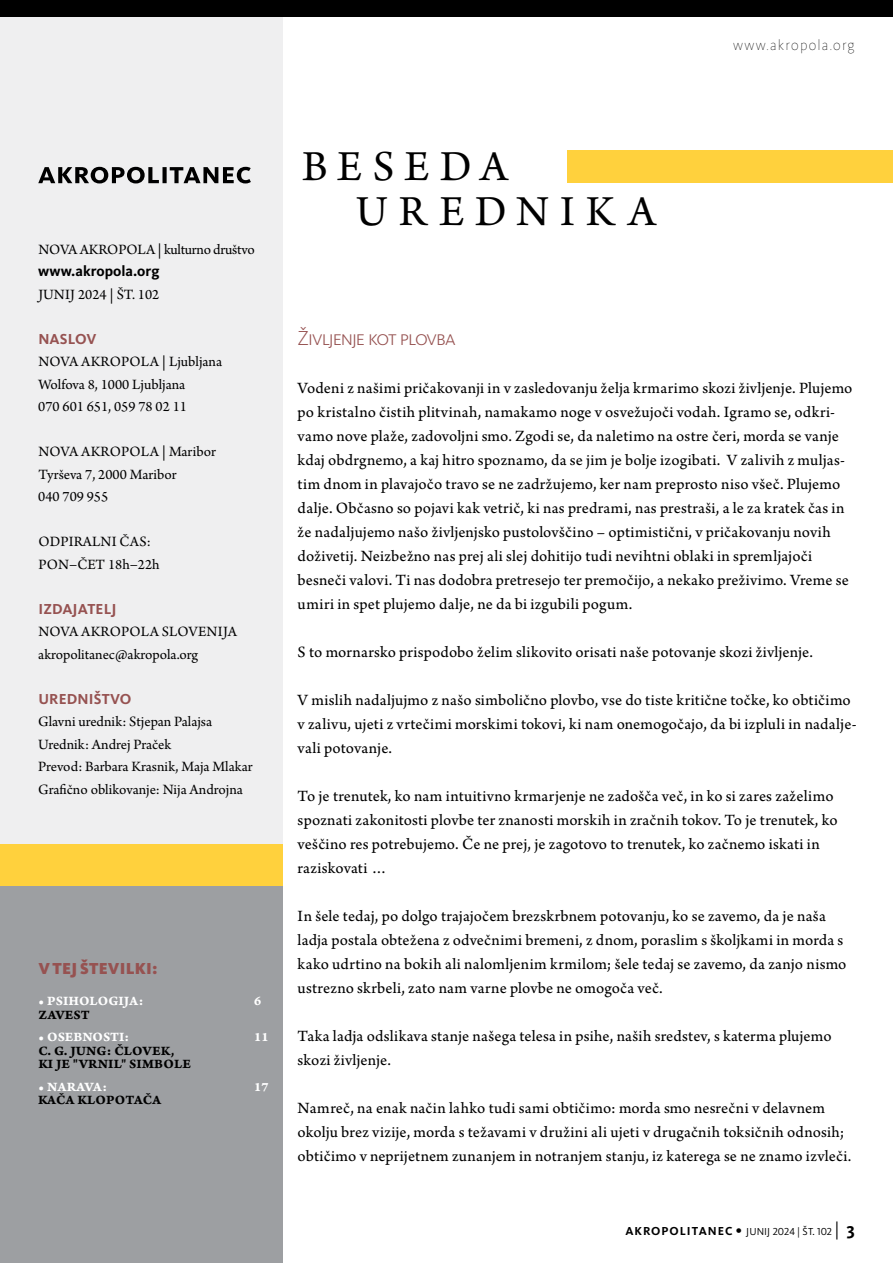
<style>
.page{position:relative;width:893px;height:1263px;background:#fff}
.page>*{position:absolute;margin:0;border:0;box-sizing:border-box;transform-origin:0 0}
.t1{font:45px/45px "Arno Pro";letter-spacing:.235em;color:#000}
.t2{font:300 21px "Kievit Pro";letter-spacing:-.05em;color:#965251}
.t3{font:16.5px/24px "Arno Pro Sm Text";letter-spacing:.01em;color:#000}
.t4{font:900 16.5px "Kievit Pro";letter-spacing:.01em;color:#965251}
.t5{font:15px/22.5px "Arno Pro";color:#000}
.t6{font:15px "Arno Pro";letter-spacing:-.02em;color:#000}
.t7{font:700 15px "Kievit Pro";letter-spacing:.01em;color:#965251}
.t8{font:100 15px "Kievit Pro";letter-spacing:.08em;color:#000}
.t9{font:700 15px "Kievit Pro";color:#000}
.t10{font:13.5px/13.5px "Arno Pro Bold Caption";letter-spacing:.01em;color:#000}
.t11{font:13.5px "Arno Pro Bold Caption";color:#fff}
.t12{font:10.5px "Kievit Pro";color:#000}
.s1{font-weight:700;font-size:12px}
.s2{font-family:"Tahoma";font-size:13.5px}
.s3{font-size:18px}
.s4{font-weight:700;font-size:18px}
</style>
<div class="page">
<div style="left:0;top:0;width:893px;height:17px;background:#000"></div>
<div style="left:0;top:882px;width:282px;height:381px;background:#9d9fa2"></div>
<div style="left:0;top:18px;width:283px;height:826px;background:#efeff0"></div>
<div style="left:0;top:844px;width:282px;height:42px;background:#ffd13d"></div>
<div style="left:568px;top:150px;width:325px;height:33px;background:#ffd13d"></div>
<svg style="left:38px;top:167px;width:213px;height:16px"></svg>
<p class="t8" style="left:733px;top:36px;width:123px">www.akropola.org</p>
<p class="t6" style="left:38px;top:241px;width:218px">NOVA AKROPOLA | kulturno društvo</p>
<p class="t9" style="left:38px;top:262px;width:123px">www.akropola.org</p>
<p class="t5" style="left:38px;top:284px;width:122px">JUNIJ 2024 | ŠT. 102</p>
<p class="t7" style="left:38px;top:330px;width:60px">NASLOV</p>
<p class="t5" style="left:38px;top:351px;width:185px">NOVA AKROPOLA | Ljubljana<br>Wolfova 8, 1000 Ljubljana<br>070 601 651, 059 78 02 11</p>
<p class="t5" style="left:38px;top:441px;width:179px">NOVA AKROPOLA | Maribor<br>Tyrševa 7, 2000 Maribor<br>040 709 955</p>
<p class="t5" style="left:38px;top:531px;width:123px">ODPIRALNI ČAS:<br>PON−ČET 18h−22h</p>
<p class="t7" style="left:38px;top:600px;width:80px">IZDAJATELJ</p>
<p class="t5" style="left:38px;top:621px;width:200px">NOVA AKROPOLA SLOVENIJA akropolitanec@akropola.org</p>
<p class="t7" style="left:38px;top:690px;width:95px">UREDNIŠTVO</p>
<p class="t5" style="left:38px;top:711px;width:216px">Glavni urednik: Stjepan Palajsa Urednik: Andrej Praček<br>Prevod: Barbara Krasnik, Maja Mlakar Grafično oblikovanje: Nija Androjna</p>
<p class="t4" style="left:38px;top:958px;width:121px">V TEJ ŠTEVILKI:</p>
<p class="t11" style="left:38px;top:993px;width:107px">• PSIHOLOGIJA:</p>
<p class="t11" style="left:254px;top:993px;width:9px">6</p>
<p class="t10" style="left:38px;top:1009px;width:53px">ZAVEST</p>
<p class="t11" style="left:38px;top:1029px;width:92px">• OSEBNOSTI:</p>
<p class="t11" style="left:254px;top:1029px;width:16px">11</p>
<p class="t10" style="left:38px;top:1045px;width:154px">C. G. JUNG: ČLOVEK,<br>KI JE "VRNIL" SIMBOLE</p>
<p class="t11" style="left:38px;top:1079px;width:70px">• NARAVA:</p>
<p class="t11" style="left:254px;top:1079px;width:16px">17</p>
<p class="t10" style="left:38px;top:1094px;width:125px">KAČA KLOPOTAČA</p>
<h1 class="t1" style="left:356px;top:147px;width:301px;text-indent:-54px">BESEDA<br>UREDNIKA</h1>
<p class="t2" style="left:298px;top:325px;width:160px">Življenje kot plovba</p>
<p class="t3" style="left:298px;top:377px;width:556px">Vodeni z našimi pričakovanji in v zasledovanju želja krmarimo skozi življenje. Plujemo po kristalno čistih plitvinah, namakamo noge v osvežujoči vodah. Igramo se, odkri&shy;vamo nove plaže, zadovoljni smo. Zgodi se, da naletimo na ostre čeri, morda se vanje kdaj obdrgnemo, a kaj hitro spoznamo, da se jim je bolje izogibati. V zalivih z muljas&shy;tim dnom in plavajočo travo se ne zadržujemo, ker nam preprosto niso všeč. Plujemo dalje. Občasno so pojavi kak vetrič, ki nas predrami, nas prestraši, a le za kratek čas in že nadaljujemo našo življenjsko pustolovščino – optimistični, v pričakovanju novih doživetij. Neizbežno nas prej ali slej dohitijo tudi nevihtni oblaki in spremljajoči besneči valovi. Ti nas dodobra pretresejo ter premočijo, a nekako preživimo. Vreme se umiri in spet plujemo dalje, ne da bi izgubili pogum.</p>
<p class="t3" style="left:298px;top:641px;width:517px">S to mornarsko prispodobo želim slikovito orisati naše potovanje skozi življenje.</p>
<p class="t3" style="left:298px;top:689px;width:560px">V mislih nadaljujmo z našo simbolično plovbo, vse do tiste kritične točke, ko obtičimo v zalivu, ujeti z vrtečimi morskimi tokovi, ki nam onemogočajo, da bi izpluli in nadalje&shy;vali potovanje.</p>
<p class="t3" style="left:298px;top:785px;width:541px">To je trenutek, ko nam intuitivno krmarjenje ne zadošča več, in ko si zares zaželimo spoznati zakonitosti plovbe ter znanosti morskih in zračnih tokov. To je trenutek, ko veščino res potrebujemo. Če ne prej, je zagotovo to trenutek, ko začnemo iskati in raziskovati …</p>
<p class="t3" style="left:298px;top:905px;width:550px">In šele tedaj, po dolgo trajajočem brezskrbnem potovanju, ko se zavemo, da je naša ladja postala obtežena z odvečnimi bremeni, z dnom, poraslim s školjkami in morda s kako udrtino na bokih ali nalomljenim krmilom; šele tedaj se zavemo, da zanjo nismo ustrezno skrbeli, zato nam varne plovbe ne omogoča več.</p>
<p class="t3" style="left:298px;top:1025px;width:535px">Taka ladja odslikava stanje našega telesa in psihe, naših sredstev, s katerma plujemo skozi življenje.</p>
<p class="t3" style="left:298px;top:1097px;width:555px">Namreč, na enak način lahko tudi sami obtičimo: morda smo nesrečni v delavnem okolju brez vizije, morda s težavami v družini ali ujeti v drugačnih toksičnih odnosih; obtičimo v neprijetnem zunanjem in notranjem stanju, iz katerega se ne znamo izvleči.</p>
<p class="t12" style="left:625px;top:1225px;width:231px"><span class="s1">AKROPOLITANEC</span> <span class="s2">•</span> JUNIJ 2024 | ŠT. 102 <span class="s3">|</span> <span class="s4">3</span></p>
</div>
